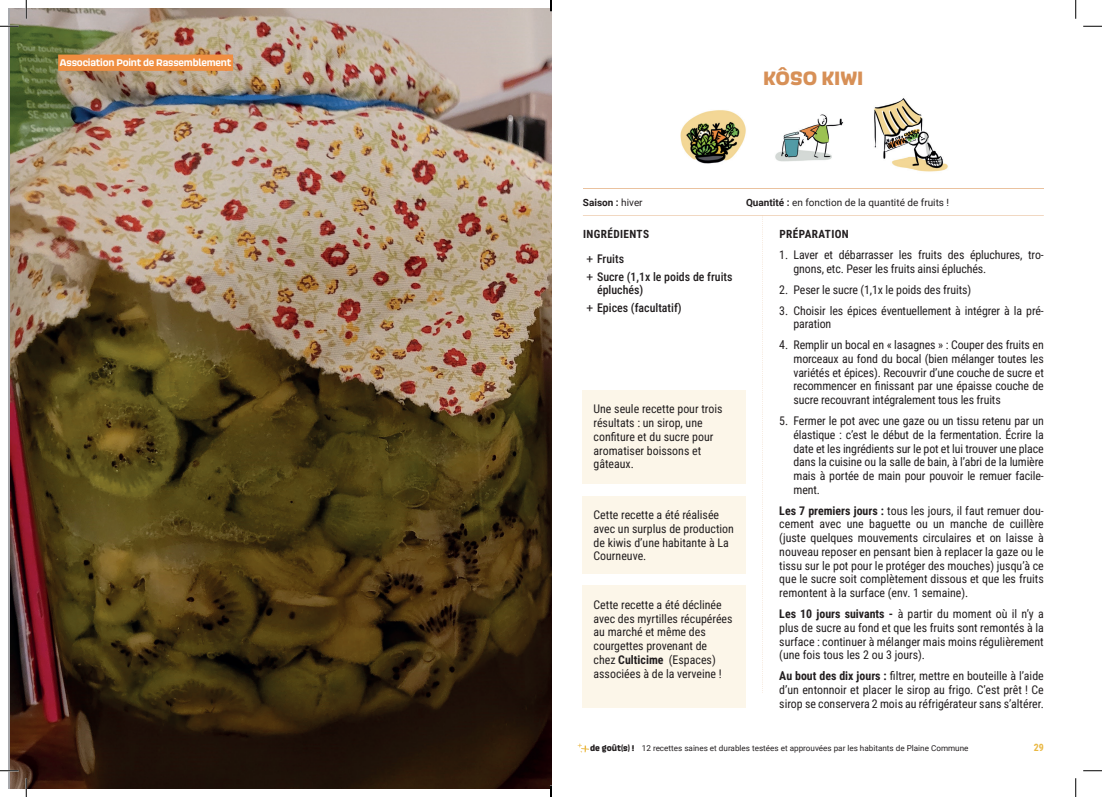
<style>
.page{position:relative;width:1102px;height:797px;background:#fff}
.page>*{position:absolute;margin:0;border:0;box-sizing:border-box;transform-origin:0 0}
.t1{font:800 20px "Scarlet";color:#d79057}
.t2{font:11.88px/13.8px "Roboto Condensed";color:#231f20}
.t3{font:500 11.88px/17.2px "Roboto Condensed";color:#231f20}
.t4{font:700 11.25px "Roboto Condensed";letter-spacing:.035em;color:#231f20}
.t5{font:10px "Roboto";color:#231f20}
.t6{font:700 10px "Scarlet";letter-spacing:-.02em;color:#fff}
.t7{font:700 10px "Roboto";color:#231f20}
.t8{font:700 10px "Roboto Condensed";color:#eab843}
.t9{font:8.12px "Roboto";color:#231f20}
.s1{font-weight:400}
.s2{font-weight:700}
.s3{font-family:"Roboto";font-weight:400}
.s4{font-family:"Scarlet";font-weight:800;font-size:8.62px}
</style>
<div class="page">
<svg style="left:577px;top:743px;width:12px;height:9px"></svg>
<img style="left:10px;top:9px;width:541px;height:779px">
<div style="left:583px;top:585px;width:163px;height:122px;background:#fcf6e9"></div>
<hr style="left:583px;top:188px;width:460px;height:1px;background:#eac29f">
<svg style="left:583px;top:215px;width:460px;height:478px"></svg>
<div style="left:58px;top:55px;width:175px;height:16px;background:#ef8e41"></div>
<img style="left:874px;top:98px;width:74px;height:74px">
<img style="left:775px;top:114px;width:69px;height:48px">
<img style="left:680px;top:110px;width:66px;height:54px">
<svg style="left:0;top:25px;width:19px;height:2px"></svg>
<svg style="left:1083px;top:25px;width:18px;height:2px"></svg>
<svg style="left:0;top:770px;width:19px;height:1px"></svg>
<svg style="left:1083px;top:770px;width:18px;height:1px"></svg>
<svg style="left:25px;top:0;width:2px;height:19px"></svg>
<svg style="left:25px;top:778px;width:2px;height:19px"></svg>
<svg style="left:1075px;top:0;width:1px;height:19px"></svg>
<svg style="left:1075px;top:778px;width:1px;height:19px"></svg>
<svg style="left:550px;top:785px;width:1px;height:12px"></svg>
<p class="t6" style="left:60px;top:56px;width:173px">Association Point de Rassemblement</p>
<h1 class="t1" style="left:763px;top:64px;width:102px">KÔSO KIWI</h1>
<p class="t7" style="left:583px;top:195px;width:61px">Saison : <span class="s1">hiver</span></p>
<p class="t5" style="left:746px;top:195px;width:205px"><span class="s2">Quantité :</span> en fonction de la quantité de fruits !</p>
<p class="t4" style="left:779px;top:226px;width:71px">PRÉPARATION</p>
<p class="t2" style="left:793px;top:247px;width:252px;text-indent:-14px">1. Laver et débarrasser les fruits des épluchures, tro&shy;gnons, etc. Peser les fruits ainsi épluchés.</p>
<p class="t2" style="left:779px;top:282px;width:193px">2. Peser le sucre (1,1x le poids des fruits)</p>
<p class="t2" style="left:793px;top:303px;width:252px;text-indent:-14px">3. Choisir les épices éventuellement à intégrer à la pré&shy;paration</p>
<p class="t2" style="left:793px;top:337px;width:252px;text-align:justify;text-indent:-14px">4. Remplir un bocal en « lasagnes » : Couper des fruits en morceaux au fond du bocal (bien mélanger toutes les variétés et épices). Recouvrir d’une couche de sucre et recommencer en finissant par une épaisse couche de sucre recouvrant intégralement tous les fruits</p>
<p class="t2" style="left:793px;top:413px;width:252px;text-align:justify;text-indent:-14px">5. Fermer le pot avec une gaze ou un tissu retenu par un élastique : c’est le début de la fermentation. Écrire la date et les ingrédients sur le pot et lui trouver une place dans la cuisine ou la salle de bain, à l’abri de la lumière mais à portée de main pour pouvoir le remuer facile&shy;ment.</p>
<p class="t2" style="left:779px;top:503px;width:266px;text-align:justify"><span class="s2">Les 7 premiers jours :</span> tous les jours, il faut remuer dou&shy;cement avec une baguette ou un manche de cuillère (juste quelques mouvements circulaires et on laisse à nouveau reposer en pensant bien à replacer la gaze ou le tissu sur le pot pour le protéger des mouches) jusqu’à ce que le sucre soit complètement dissous et que les fruits remontent à la surface (env. 1 semaine).</p>
<p class="t2" style="left:779px;top:606px;width:266px;text-align:justify"><span class="s2">Les 10 jours suivants -</span> à partir du moment où il n’y a plus de sucre au fond et que les fruits sont remontés à la surface : continuer à mélanger mais moins régulièrement (une fois tous les 2 ou 3 jours).</p>
<p class="t2" style="left:779px;top:668px;width:266px;text-align:justify"><span class="s2">Au bout des dix jours :</span> filtrer, mettre en bouteille à l’aide d’un entonnoir et placer le sirop au frigo. C’est prêt ! Ce sirop se conservera 2 mois au réfrigérateur sans s’altérer.</p>
<p class="t4" style="left:583px;top:226px;width:67px">INGRÉDIENTS</p>
<p class="t3" style="left:586px;top:250px;width:148px"><span class="s3">+</span> Fruits<br><span class="s3">+</span> Sucre (1,1x le poids de fruits</p>
<p class="t3" style="left:586px;top:281px;width:97px;text-indent:11px">épluchés)<br><span class="s3">+</span> Epices (facultatif)</p>
<p class="t2" style="left:593px;top:402px;width:130px">Une seule recette pour trois résultats : un sirop, une confiture et du sucre pour aromatiser boissons et gâteaux.</p>
<p class="t2" style="left:593px;top:507px;width:142px">Cette recette a été réalisée avec un surplus de production de kiwis d’une habitante à La<br>Courneuve.</p>
<p class="t2" style="left:593px;top:597px;width:140px">Cette recette a été déclinée avec des myrtilles récupérées au marché et même des courgettes provenant de<br>chez <span class="s2">Culticime</span> (Espaces) associées à de la verveine !</p>
<p class="t9" style="left:590px;top:742px;width:380px"><span class="s4">de goût(s) !</span> 12 recettes saines et durables testées et approuvées par les habitants de Plaine Commune</p>
<p class="t8" style="left:1033px;top:740px;width:12px">29</p>
</div>
